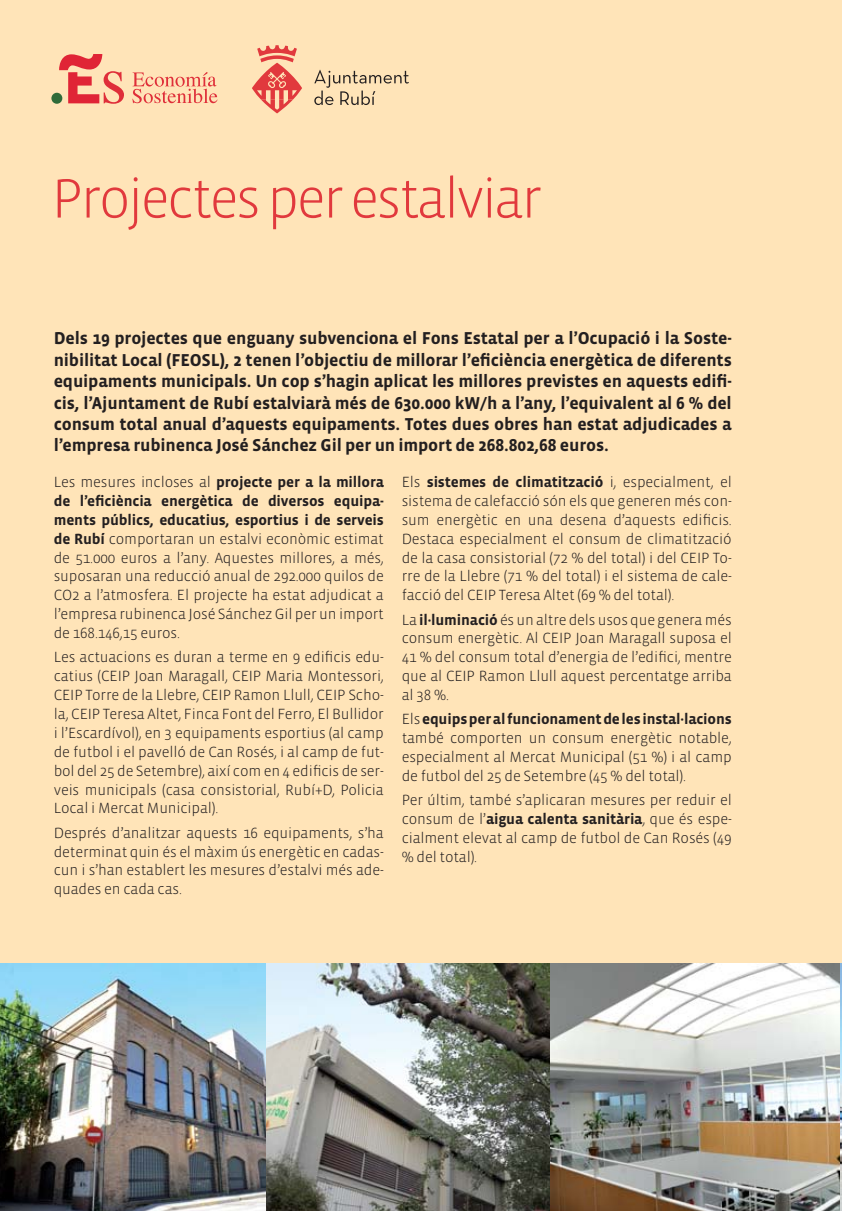
<style>
.page{position:relative;width:842px;height:1211px;background:#fff}
.page>*{position:absolute;margin:0;border:0;box-sizing:border-box;transform-origin:0 0}
.t1{font:300 56.7px "Vista Sans";letter-spacing:-.05em;color:#e1393d}
.t2{font:700 17.55px/21.4px "Vista Sans";letter-spacing:-.01em;color:#231f20;text-align:justify}
.t3{font:300 15.08px/18.9px "Vista Sans";letter-spacing:-.01em;color:#231f20;text-align:justify}
.s1{font-weight:700}
</style>
<div class="page">
<div style="left:0;top:0;width:841px;height:1210px;background:#ffe4b8"></div>
<svg style="left:314px;top:70px;width:95px;height:35px"></svg>
<svg style="left:252px;top:45px;width:50px;height:68px"></svg>
<svg style="left:132px;top:72px;width:85px;height:31px"></svg>
<div style="left:51px;top:93px;width:11px;height:11px;background:#2f6b39;border-radius:50%"></div>
<svg style="left:59px;top:54px;width:65px;height:50px"></svg>
<img style="left:0;top:963px;width:266px;height:247px">
<img style="left:839px;top:963px;width:2px;height:247px">
<img style="left:266px;top:963px;width:285px;height:247px">
<img style="left:551px;top:963px;width:288px;height:247px">
<h1 class="t1" style="left:51px;top:175px;width:492px">Projectes per estalviar</h1>
<p class="t2" style="left:54px;top:329px;width:679px">Dels 19 projectes que enguany subvenciona el Fons Estatal per a l’Ocupació i la Soste&shy;nibilitat Local (FEOSL), 2 tenen l’objectiu de millorar l’eficiència energètica de diferents equipaments municipals. Un cop s’hagin aplicat les millores previstes en aquests edifi&shy;cis, l’Ajuntament de Rubí estalviarà més de 630.000 kW/h a l’any, l’equivalent al 6 % del consum total anual d’aquests equipaments. Totes dues obres han estat adjudicades a l’empresa rubinenca José Sánchez Gil per un import de 268.802,68 euros.</p>
<p class="t3" style="left:54px;top:473px;width:331px">Les mesures incloses al <span class="s1">projecte per a la millora de l’eficiència energètica de diversos equipa&shy;ments públics, educatius, esportius i de serveis de Rubí</span> comportaran un estalvi econòmic estimat de 51.000 euros a l’any. Aquestes millores, a més, suposaran una reducció anual de 292.000 quilos de CO2 a l’atmosfera. El projecte ha estat adjudicat a l’empresa rubinenca José Sánchez Gil per un import de 168.146,15 euros.</p>
<p class="t3" style="left:54px;top:648px;width:331px">Les actuacions es duran a terme en 9 edificis edu&shy;catius (CEIP Joan Maragall, CEIP Maria Montessori, CEIP Torre de la Llebre, CEIP Ramon Llull, CEIP Scho&shy;la, CEIP Teresa Altet, Finca Font del Ferro, El Bullidor i l’Escardívol), en 3 equipaments esportius (al camp de futbol i el pavelló de Can Rosés, i al camp de fut&shy;bol del 25 de Setembre), així com en 4 edificis de ser&shy;veis municipals (casa consistorial, Rubí+D, Policia Local i Mercat Municipal).</p>
<p class="t3" style="left:54px;top:824px;width:331px">Després d’analitzar aquests 16 equipaments, s’ha determinat quin és el màxim ús energètic en cadas&shy;cun i s’han establert les mesures d’estalvi més ade&shy;quades en cada cas.</p>
<p class="t3" style="left:401px;top:473px;width:331px">Els <span class="s1">sistemes de climatització</span> i, especialment, el sistema de calefacció són els que generen més con&shy;sum energètic en una desena d’aquests edificis.<br>Destaca especialment el consum de climatització de la casa consistorial (72 % del total) i del CEIP To&shy;rre de la Llebre (71 % del total) i el sistema de cale&shy;facció del CEIP Teresa Altet (69 % del total).</p>
<p class="t3" style="left:401px;top:611px;width:331px">La <span class="s1">il·luminació</span> és un altre dels usos que genera més consum energètic. Al CEIP Joan Maragall suposa el 41 % del consum total d’energia de l’edifici, mentre que al CEIP Ramon Llull aquest percentatge arriba al 38 %.</p>
<p class="t3" style="left:401px;top:710px;width:331px">Els <span class="s1">equips per al funcionament de les instal·lacions </span>també comporten un consum energètic notable, especialment al Mercat Municipal (51 %) i al camp de futbol del 25 de Setembre (45 % del total).</p>
<p class="t3" style="left:401px;top:791px;width:331px">Per últim, també s’aplicaran mesures per reduir el consum de l’<span class="s1">aigua calenta sanitària</span>, que és espe&shy;cialment elevat al camp de futbol de Can Rosés (49 % del total).</p>
</div>
